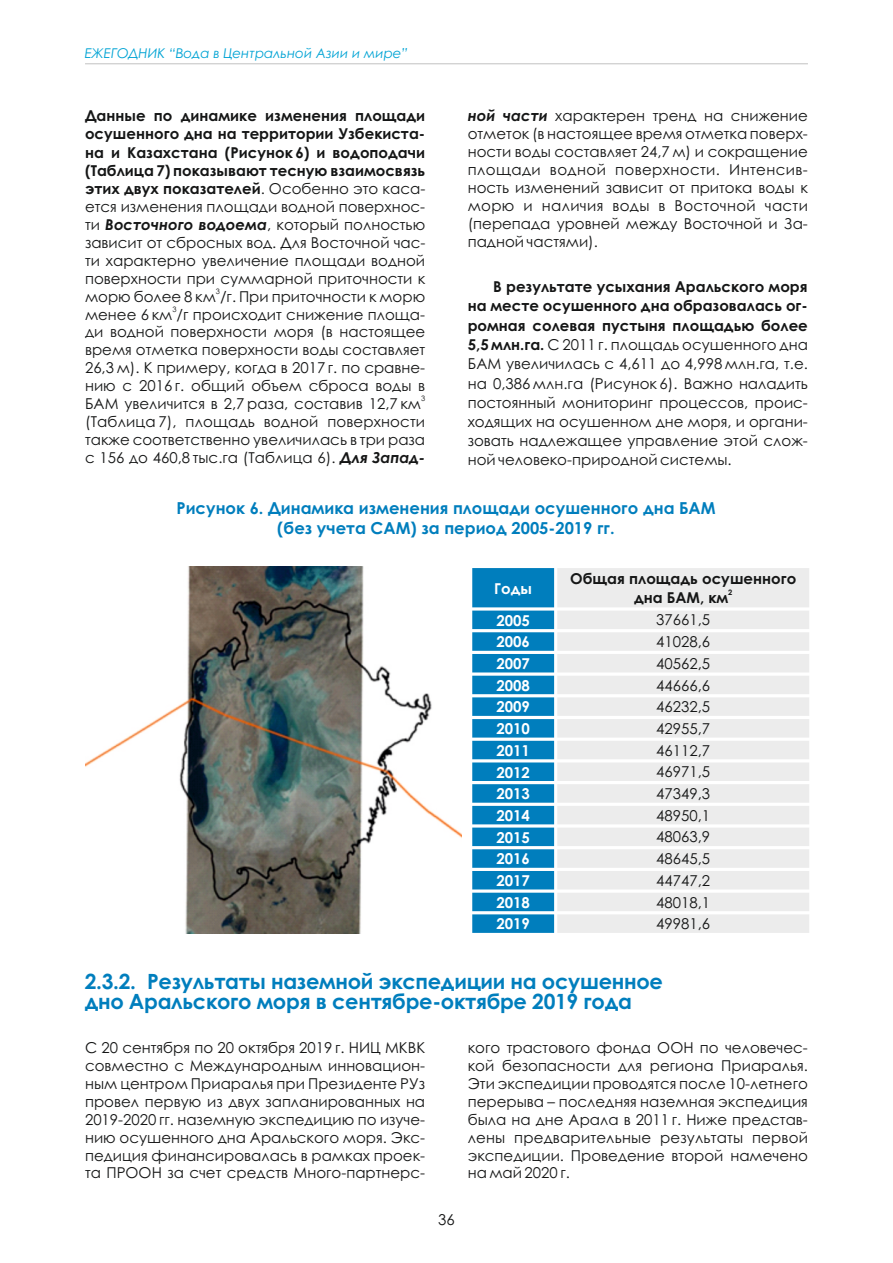
<style>
.page{position:relative;width:893px;height:1263px;background:#fff}
.page>*{position:absolute;margin:0;border:0;box-sizing:border-box;transform-origin:0 0}
.t1{font:700 21px/20.4px "Century Gothic";letter-spacing:-.015em;color:#007ebd}
.t2{font:700 16.5px/20px "Century Gothic";color:#007ebd;text-align:center}
.t3{font:15px/17.9px "Century Gothic";color:#151616;text-align:justify}
.t4{font:700 15px "Century Gothic";color:#fff}
.t5{font:700 15px "Century Gothic";color:#151616}
.t6{font:italic 13.5px "Century Gothic";color:#00a3d4}
.t7{font:7.5px "Century Gothic";color:#151616}
.t8{font:700 7.5px "Century Gothic";color:#151616}
.s1{font-weight:700;font-style:italic}
.s2{font-weight:700}
</style>
<div class="page">
<hr style="left:85px;top:63px;width:723px;height:1px;background:#c5c5c5">
<img style="left:85px;top:567px;width:376px;height:366px">
<div style="left:471px;top:566px;width:85px;height:43px;background:#007ebd"></div>
<div style="left:556px;top:566px;width:255px;height:43px;background:#ececec"></div>
<div style="left:471px;top:609px;width:85px;height:22px;background:#007ebd"></div>
<div style="left:556px;top:609px;width:255px;height:22px;background:#ececec"></div>
<div style="left:471px;top:631px;width:85px;height:21px;background:#007ebd"></div>
<div style="left:556px;top:631px;width:255px;height:21px;background:#ececec"></div>
<div style="left:471px;top:652px;width:85px;height:22px;background:#007ebd"></div>
<div style="left:556px;top:652px;width:255px;height:22px;background:#ececec"></div>
<div style="left:471px;top:674px;width:85px;height:22px;background:#007ebd"></div>
<div style="left:556px;top:674px;width:255px;height:22px;background:#ececec"></div>
<div style="left:471px;top:696px;width:85px;height:21px;background:#007ebd"></div>
<div style="left:556px;top:696px;width:255px;height:21px;background:#ececec"></div>
<div style="left:471px;top:717px;width:85px;height:22px;background:#007ebd"></div>
<div style="left:556px;top:717px;width:255px;height:22px;background:#ececec"></div>
<div style="left:471px;top:739px;width:85px;height:22px;background:#007ebd"></div>
<div style="left:556px;top:739px;width:255px;height:22px;background:#ececec"></div>
<div style="left:471px;top:761px;width:85px;height:21px;background:#007ebd"></div>
<div style="left:556px;top:761px;width:255px;height:21px;background:#ececec"></div>
<div style="left:471px;top:782px;width:85px;height:22px;background:#007ebd"></div>
<div style="left:556px;top:782px;width:255px;height:22px;background:#ececec"></div>
<div style="left:471px;top:804px;width:85px;height:22px;background:#007ebd"></div>
<div style="left:556px;top:804px;width:255px;height:22px;background:#ececec"></div>
<div style="left:471px;top:826px;width:85px;height:22px;background:#007ebd"></div>
<div style="left:556px;top:826px;width:255px;height:22px;background:#ececec"></div>
<div style="left:471px;top:848px;width:85px;height:21px;background:#007ebd"></div>
<div style="left:556px;top:848px;width:255px;height:21px;background:#ececec"></div>
<div style="left:471px;top:869px;width:85px;height:22px;background:#007ebd"></div>
<div style="left:556px;top:869px;width:255px;height:22px;background:#ececec"></div>
<div style="left:471px;top:891px;width:85px;height:22px;background:#007ebd"></div>
<div style="left:556px;top:891px;width:255px;height:22px;background:#ececec"></div>
<div style="left:471px;top:913px;width:85px;height:21px;background:#007ebd"></div>
<div style="left:556px;top:913px;width:255px;height:21px;background:#ececec"></div>
<hr style="left:469px;top:565px;width:3px;height:371px;background:#fff">
<hr style="left:554px;top:565px;width:3px;height:371px;background:#fff">
<hr style="left:809px;top:565px;width:3px;height:371px;background:#fff">
<hr style="left:469px;top:933px;width:343px;height:3px;background:#fff">
<hr style="left:469px;top:911px;width:343px;height:3px;background:#fff">
<hr style="left:469px;top:889px;width:343px;height:4px;background:#fff">
<hr style="left:469px;top:868px;width:343px;height:3px;background:#fff">
<hr style="left:469px;top:846px;width:343px;height:3px;background:#fff">
<hr style="left:469px;top:824px;width:343px;height:3px;background:#fff">
<hr style="left:469px;top:803px;width:343px;height:3px;background:#fff">
<hr style="left:469px;top:781px;width:343px;height:3px;background:#fff">
<hr style="left:469px;top:759px;width:343px;height:3px;background:#fff">
<hr style="left:469px;top:738px;width:343px;height:3px;background:#fff">
<hr style="left:469px;top:716px;width:343px;height:3px;background:#fff">
<hr style="left:469px;top:694px;width:343px;height:3px;background:#fff">
<hr style="left:469px;top:672px;width:343px;height:4px;background:#fff">
<hr style="left:469px;top:651px;width:343px;height:3px;background:#fff">
<hr style="left:469px;top:629px;width:343px;height:3px;background:#fff">
<hr style="left:469px;top:607px;width:343px;height:4px;background:#fff">
<hr style="left:469px;top:565px;width:343px;height:3px;background:#fff">
<p class="t6" style="left:85px;top:48px;width:325px">ЕЖЕГОДНИК “Вода в Центральной Азии и мире”</p>
<p class="t3" style="left:468px;top:108px;width:342px"><span class="s1">ной части</span> характерен тренд на снижение отметок (в настоящее время отметка поверх&shy;ности воды составляет 24,7 м) и сокращение площади водной поверхности. Интенсив&shy;ность изменений зависит от притока воды к морю и наличия воды в Восточной части (перепада уровней между Восточной и За&shy;падной частями).</p>
<p class="t3" style="left:468px;top:278px;width:342px;line-height:19.2px;text-indent:26px"><span class="s2">В результате усыхания Аральского моря на месте осушенного дна образовалась ог&shy;ромная солевая пустыня площадью более 5,5 млн.га.</span> С 2011 г. площадь осушенного дна БАМ увеличилась с 4,611 до 4,998 млн.га, т.е. на 0,386 млн.га (Рисунок 6). Важно наладить постоянный мониторинг процессов, проис&shy;ходящих на осушенном дне моря, и органи&shy;зовать надлежащее управление этой слож&shy;ной человеко-природной системы.</p>
<p class="t2" style="left:176px;top:499px;width:541px">Рисунок 6. Динамика изменения площади осушенного дна БАМ (без учета САМ) за период 2005-2019 гг.</p>
<p class="t3" style="left:85px;top:108px;width:342px"><span class="s2">Данные по динамике изменения площади осушенного дна на территории Узбекиста&shy;на и Казахстана (Рисунок 6) и водоподачи (Таблица 7) показывают тесную взаимосвязь этих двух показателей</span>. Особенно это каса&shy;ется изменения площади водной поверхнос&shy;ти <span class="s1">Восточного водоема</span>, который полностью зависит от сбросных вод. Для Восточной час&shy;ти характерно увеличение площади водной поверхности при суммарной приточности к</p>
<p class="t7" style="left:216px;top:289px;width:6px">3</p>
<p class="t3" style="left:85px;top:289px;width:342px">морю более 8 км /г. При приточности к морю</p>
<p class="t7" style="left:172px;top:306px;width:6px">3</p>
<p class="t3" style="left:85px;top:307px;width:342px">менее 6 км /г происходит снижение площа&shy;ди водной поверхности моря (в настоящее время отметка поверхности воды составляет 26,3 м). К примеру, когда в 2017 г. по сравне&shy;нию с 2016 г. общий объем сброса воды в</p>
<p class="t7" style="left:421px;top:396px;width:6px">3</p>
<p class="t3" style="left:85px;top:396px;width:342px;text-align:left">БАМ увеличится в 2,7 раза, составив 12,7 км (Таблица 7), площадь водной поверхности также соответственно увеличилась в три раза с 156 до 460,8 тыс.га (Таблица 6). <span class="s1">Для Запад-</span></p>
<p class="t4" style="left:494px;top:582px;width:39px">Годы</p>
<p class="t5" style="left:570px;top:573px;width:228px">Общая площадь осушенного</p>
<p class="t8" style="left:728px;top:589px;width:6px">2</p>
<p class="t5" style="left:634px;top:591px;width:96px">дна БАМ, км</p>
<p class="t4" style="left:496px;top:614px;width:35px">2005</p>
<p class="t3" style="left:656px;top:612px;width:56px">37661,5</p>
<p class="t4" style="left:496px;top:636px;width:35px">2006</p>
<p class="t3" style="left:656px;top:634px;width:56px">41028,6</p>
<p class="t4" style="left:496px;top:658px;width:35px">2007</p>
<p class="t3" style="left:656px;top:656px;width:56px">40562,5</p>
<p class="t4" style="left:496px;top:679px;width:35px">2008</p>
<p class="t3" style="left:656px;top:677px;width:56px">44666,6</p>
<p class="t4" style="left:496px;top:701px;width:35px">2009</p>
<p class="t3" style="left:656px;top:699px;width:56px">46232,5</p>
<p class="t4" style="left:496px;top:723px;width:35px">2010</p>
<p class="t3" style="left:656px;top:721px;width:56px">42955,7</p>
<p class="t4" style="left:496px;top:744px;width:35px">2011</p>
<p class="t3" style="left:656px;top:743px;width:56px">46112,7</p>
<p class="t4" style="left:496px;top:766px;width:35px">2012</p>
<p class="t3" style="left:656px;top:764px;width:56px">46971,5</p>
<p class="t4" style="left:496px;top:788px;width:35px">2013</p>
<p class="t3" style="left:656px;top:786px;width:56px">47349,3</p>
<p class="t4" style="left:496px;top:810px;width:35px">2014</p>
<p class="t3" style="left:656px;top:808px;width:56px">48950,1</p>
<p class="t4" style="left:496px;top:831px;width:35px">2015</p>
<p class="t3" style="left:656px;top:829px;width:56px">48063,9</p>
<p class="t4" style="left:496px;top:853px;width:35px">2016</p>
<p class="t3" style="left:656px;top:851px;width:56px">48645,5</p>
<p class="t4" style="left:496px;top:875px;width:35px">2017</p>
<p class="t3" style="left:656px;top:873px;width:56px">44747,2</p>
<p class="t4" style="left:496px;top:896px;width:35px">2018</p>
<p class="t3" style="left:656px;top:894px;width:56px">48018,1</p>
<p class="t4" style="left:496px;top:918px;width:35px">2019</p>
<p class="t3" style="left:656px;top:916px;width:56px">49981,6</p>
<h1 class="t1" style="left:85px;top:973px;width:580px">2.3.2. Результаты наземной экспедиции на осушенное дно Аральского моря в сентябре-октябре 2019 года</h1>
<p class="t3" style="left:85px;top:1040px;width:342px">С 20 сентября по 20 октября 2019 г. НИЦ МКВК совместно с Международным инновацион&shy;ным центром Приаралья при Президенте РУз провел первую из двух запланированных на 2019-2020 гг. наземную экспедицию по изуче&shy;нию осушенного дна Аральского моря. Экс&shy;педиция финансировалась в рамках проек&shy;та ПРООН за счет средств Много-партнерс-</p>
<p class="t3" style="left:468px;top:1040px;width:342px">кого трастового фонда ООН по человечес&shy;кой безопасности для региона Приаралья.<br>Эти экспедиции проводятся после 10-летнего перерыва – последняя наземная экспедиция была на дне Арала в 2011 г. Ниже представ&shy;лены предварительные результаты первой экспедиции. Проведение второй намечено на май 2020 г.</p>
<p class="t3" style="left:438px;top:1212px;width:18px">36</p>
</div>
